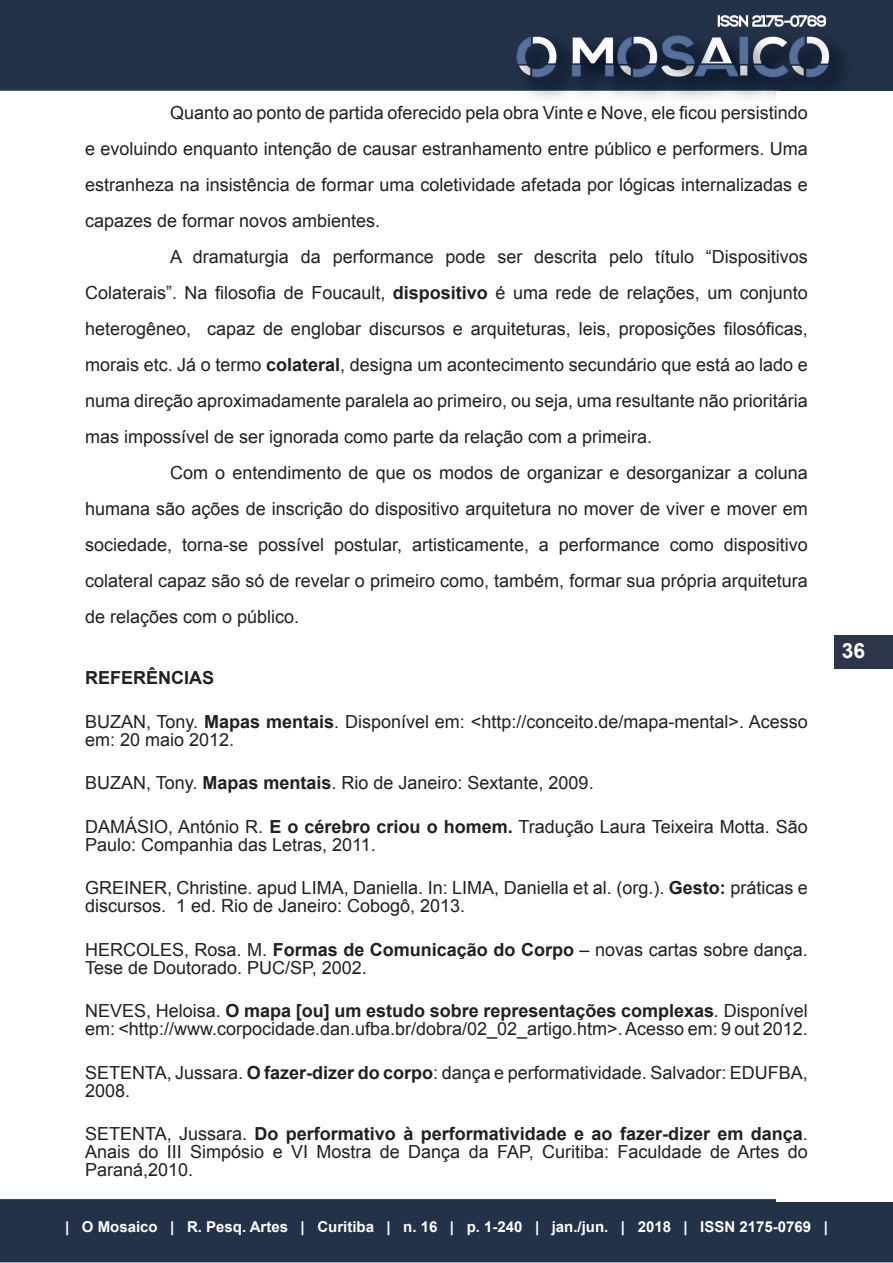
<style>
.page{position:relative;width:893px;height:1263px;background:#fff}
.page>*{position:absolute;margin:0;border:0;box-sizing:border-box;transform-origin:0 0}
.t1{font:700 21px "Arial";color:#fff}
.t2{font:18px/18px "Arial";color:#231f20}
.t3{font:700 18px "Arial";color:#231f20}
.t4{font:700 15px "Arial";color:#fff}
.s1{font-weight:700}
.s2{font-style:italic}
</style>
<div class="page">
<img style="left:0;top:0;width:893px;height:1263px">
<div style="left:777px;top:91px;width:116px;height:1110px;background:#fff"></div>
<div style="left:834px;top:635px;width:59px;height:33px;background:#2c354a"></div>
<p class="t2" style="left:170px;top:104px;width:639px">Quanto ao ponto de partida oferecido pela obra Vinte e Nove, ele ficou persistindo</p>
<p class="t2" style="left:85px;top:140px;width:724px">e evoluindo enquanto intenção de causar estranhamento entre público e performers. Uma</p>
<p class="t2" style="left:85px;top:176px;width:724px">estranheza na insistência de formar uma coletividade afetada por lógicas internalizadas e</p>
<p class="t2" style="left:85px;top:212px;width:297px">capazes de formar novos ambientes.</p>
<p class="t2" style="left:170px;top:248px;width:639px">A dramaturgia da performance pode ser descrita pelo título “Dispositivos</p>
<p class="t2" style="left:85px;top:284px;width:724px">Colaterais”. Na filosofia de Foucault, <span class="s1">dispositivo</span> é uma rede de relações, um conjunto</p>
<p class="t2" style="left:85px;top:320px;width:724px">heterogêneo, capaz de englobar discursos e arquiteturas, leis, proposições filosóficas,</p>
<p class="t2" style="left:85px;top:356px;width:724px">morais etc. Já o termo <span class="s1">colateral</span>, designa um acontecimento secundário que está ao lado e</p>
<p class="t2" style="left:85px;top:392px;width:724px">numa direção aproximadamente paralela ao primeiro, ou seja, uma resultante não prioritária</p>
<p class="t2" style="left:85px;top:428px;width:569px">mas impossível de ser ignorada como parte da relação com a primeira.</p>
<p class="t2" style="left:170px;top:464px;width:639px">Com o entendimento de que os modos de organizar e desorganizar a coluna</p>
<p class="t2" style="left:85px;top:500px;width:724px">humana são ações de inscrição do dispositivo arquitetura no mover de viver e mover em</p>
<p class="t2" style="left:85px;top:536px;width:724px">sociedade, torna-se possível postular, artisticamente, a performance como dispositivo</p>
<p class="t2" style="left:85px;top:572px;width:724px">colateral capaz são só de revelar o primeiro como, também, formar sua própria arquitetura</p>
<p class="t2" style="left:85px;top:608px;width:216px">de relações com o público.</p>
<p class="t3" style="left:85px;top:666px;width:131px">REFERÊNCIAS</p>
<p class="t2" style="left:85px;top:712px;width:724px">BUZAN, Tony. <span class="s1">Mapas mentais</span>. Disponível em: &lt;http://conceito.de/mapa-mental&gt;. Acesso em: 20 maio 2012.</p>
<p class="t2" style="left:85px;top:774px;width:510px">BUZAN, Tony. <span class="s1">Mapas mentais</span>. Rio de Janeiro: Sextante, 2009.</p>
<p class="t2" style="left:85px;top:817px;width:724px">DAMÁSIO, António R. <span class="s1">E o cérebro criou o homem.</span> Tradução Laura Teixeira Motta. São<br>Paulo: Companhia das Letras, 2011.</p>
<p class="t2" style="left:85px;top:879px;width:724px">GREINER, Christine. apud LIMA, Daniella. In: LIMA, Daniella et al. (org.). <span class="s1">Gesto:</span> práticas e discursos. 1 ed. Rio de Janeiro: Cobogô, 2013.</p>
<p class="t2" style="left:85px;top:940px;width:724px">HERCOLES, Rosa. M. <span class="s1">Formas de Comunicação do Corpo</span> – novas cartas sobre dança.<br>Tese de Doutorado. PUC/SP, 2002.</p>
<p class="t2" style="left:85px;top:1002px;width:724px">NEVES, Heloisa. <span class="s1">O mapa [ou] um estudo sobre representações complexas</span><span class="s2">.</span> Disponível em: &lt;http://www.corpocidade.dan.ufba.br/dobra/02_02_artigo.htm&gt;. Acesso em: 9 out 2012.</p>
<p class="t2" style="left:85px;top:1063px;width:724px">SETENTA, Jussara. <span class="s1">O fazer-dizer do corpo</span>: dança e performatividade. Salvador: EDUFBA,<br>2008.</p>
<p class="t2" style="left:85px;top:1125px;width:724px;text-align:justify">SETENTA, Jussara. <span class="s1">Do performativo à performatividade e ao fazer-dizer em dança</span>.<br>Anais do III Simpósio e VI Mostra de Dança da FAP, Curitiba: Faculdade de Artes do Paraná,2010.</p>
<p class="t1" style="left:842px;top:636px;width:25px">36</p>
<p class="t4" style="left:65px;top:1217px;width:764px">| O Mosaico | R. Pesq. Artes | Curitiba | n. 16 | p. 1-240 | jan./jun. | 2018 | ISSN 2175-0769 |</p>
</div>
